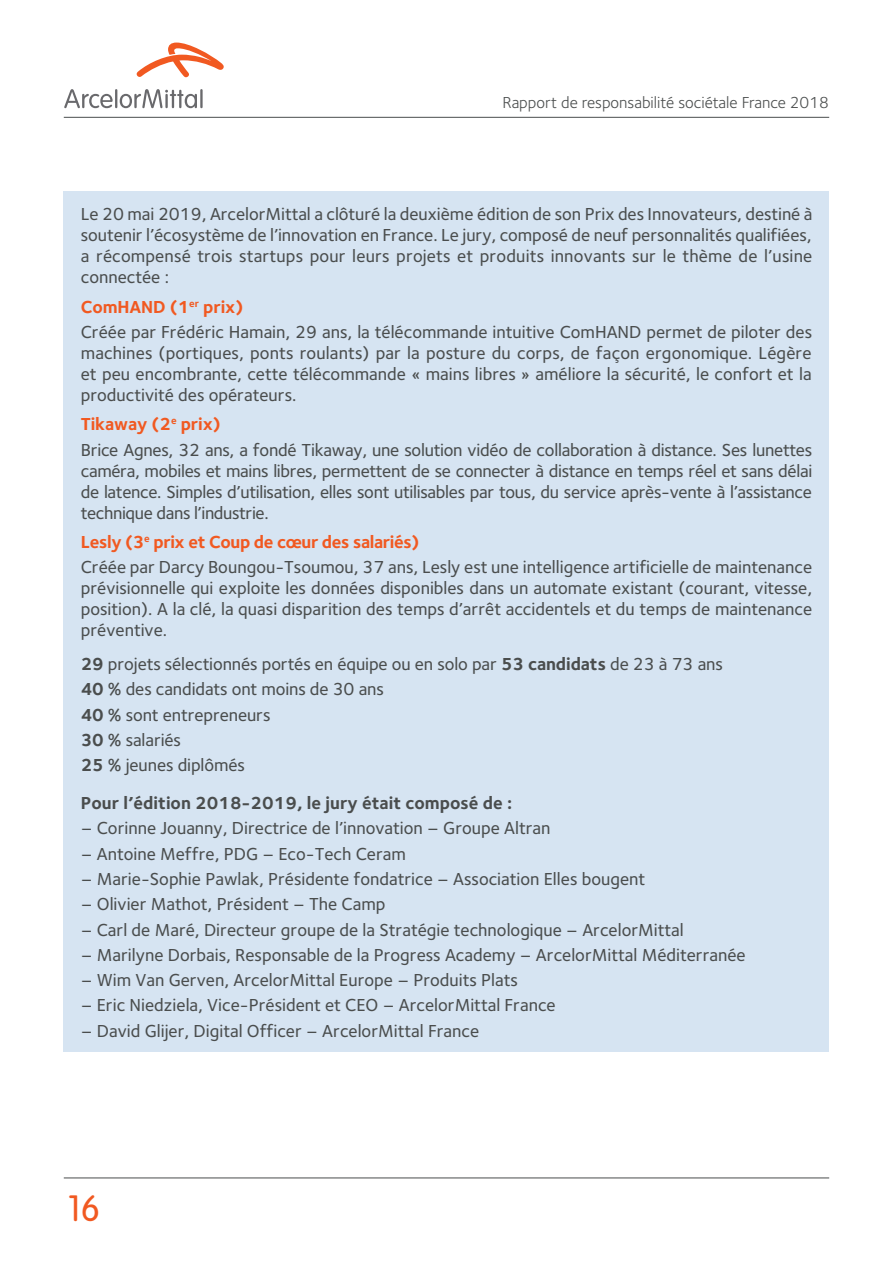
<style>
.page{position:relative;width:893px;height:1263px;background:#fff}
.page>*{position:absolute;margin:0;border:0;box-sizing:border-box;transform-origin:0 0}
.t1{font:300 36px "VAG Rounded Std";color:#f15921}
.t2{font:500 18px/21px "Foundry Sterling";color:#4a4d4d;text-align:justify}
.t3{font:700 18px "Foundry Sterling";color:#4a4d4d}
.t4{font:16.5px "Foundry Sterling";color:#4a4d4d}
.s1{font-weight:700;color:#f15921}
.s2{font-weight:700}
</style>
<div class="page">
<svg style="left:137px;top:43px;width:87px;height:34px"></svg>
<hr style="left:200px;top:89px;width:3px;height:19px;background:#69696c">
<svg style="left:64px;top:89px;width:133px;height:19px"></svg>
<hr style="left:64px;top:117px;width:765px;height:1px;background:#4a4d4d">
<hr style="left:64px;top:1177px;width:765px;height:1px;background:#4a4d4d">
<div style="left:64px;top:191px;width:765px;height:860px;background:#d6e4f2"></div>
<p class="t4" style="left:503px;top:91px;width:328px">Rapport de responsabilité sociétale France 2018</p>
<p class="t2" style="left:81px;top:203px;width:733px">Le 20 mai 2019, ArcelorMittal a clôturé la deuxième édition de son Prix des Innovateurs, destiné à soutenir l’écosystème de l’innovation en France. Le jury, composé de neuf personnalités qualifiées, a récompensé trois startups pour leurs projets et produits innovants sur le thème de l’usine connectée :</p>
<p class="t2" style="left:81px;top:293px;width:733px;line-height:25.2px"><span class="s1">ComHAND (1</span><sup>er</sup> <span class="s1">prix)<br></span>Créée par Frédéric Hamain, 29 ans, la télécommande intuitive ComHAND permet de piloter des</p>
<p class="t2" style="left:81px;top:342px;width:732px">machines (portiques, ponts roulants) par la posture du corps, de façon ergonomique. Légère et peu encombrante, cette télécommande « mains libres » améliore la sécurité, le confort et la productivité des opérateurs.</p>
<p class="t2" style="left:81px;top:411px;width:733px;line-height:25.2px"><span class="s1">Tikaway (2</span><sup>e</sup> <span class="s1">prix)<br></span>Brice Agnes, 32 ans, a fondé Tikaway, une solution vidéo de collaboration à distance. Ses lunettes</p>
<p class="t2" style="left:81px;top:460px;width:733px">caméra, mobiles et mains libres, permettent de se connecter à distance en temps réel et sans délai de latence. Simples d’utilisation, elles sont utilisables par tous, du service après-vente à l’assistance technique dans l’industrie.</p>
<p class="t2" style="left:81px;top:529px;width:733px;line-height:25.2px"><span class="s1">Lesly (3</span><sup>e</sup> <span class="s1">prix et Coup de cœur des salariés)<br></span>Créée par Darcy Boungou-Tsoumou, 37 ans, Lesly est une intelligence artificielle de maintenance</p>
<p class="t2" style="left:81px;top:577px;width:733px">prévisionnelle qui exploite les données disponibles dans un automate existant (courant, vitesse, position). A la clé, la quasi disparition des temps d’arrêt accidentels et du temps de maintenance préventive.</p>
<p class="t2" style="left:81px;top:651px;width:644px;line-height:25.2px;text-align:left"><span class="s2">29</span> projets sélectionnés portés en équipe ou en solo par <span class="s2">53 candidats</span> de 23 à 73 ans <span class="s2">40 %</span> des candidats ont moins de 30 ans<br><span class="s2">40 %</span> sont entrepreneurs<br><span class="s2">30 %</span> salariés<br><span class="s2">25 %</span> jeunes diplômés</p>
<p class="t3" style="left:81px;top:790px;width:433px">Pour l’édition 2018-2019, le jury était composé de :</p>
<p class="t2" style="left:81px;top:817px;width:471px">– Corinne Jouanny, Directrice de l’innovation – Groupe Altran</p>
<p class="t2" style="left:81px;top:843px;width:327px">– Antoine Meffre, PDG – Eco-Tech Ceram</p>
<p class="t2" style="left:81px;top:868px;width:566px">– Marie-Sophie Pawlak, Présidente fondatrice – Association Elles bougent</p>
<p class="t2" style="left:81px;top:893px;width:306px">– Olivier Mathot, Président – The Camp</p>
<p class="t2" style="left:81px;top:918px;width:604px">– Carl de Maré, Directeur groupe de la Stratégie technologique – ArcelorMittal</p>
<p class="t2" style="left:81px;top:944px;width:666px">– Marilyne Dorbais, Responsable de la Progress Academy – ArcelorMittal Méditerranée</p>
<p class="t2" style="left:81px;top:969px;width:439px">– Wim Van Gerven, ArcelorMittal Europe – Produits Plats</p>
<p class="t2" style="left:81px;top:994px;width:476px">– Eric Niedziela, Vice-Président et CEO – ArcelorMittal France</p>
<p class="t2" style="left:81px;top:1019px;width:400px">– David Glijer, Digital Officer – ArcelorMittal France</p>
<h1 class="t1" style="left:68px;top:1188px;width:33px">16</h1>
</div>
